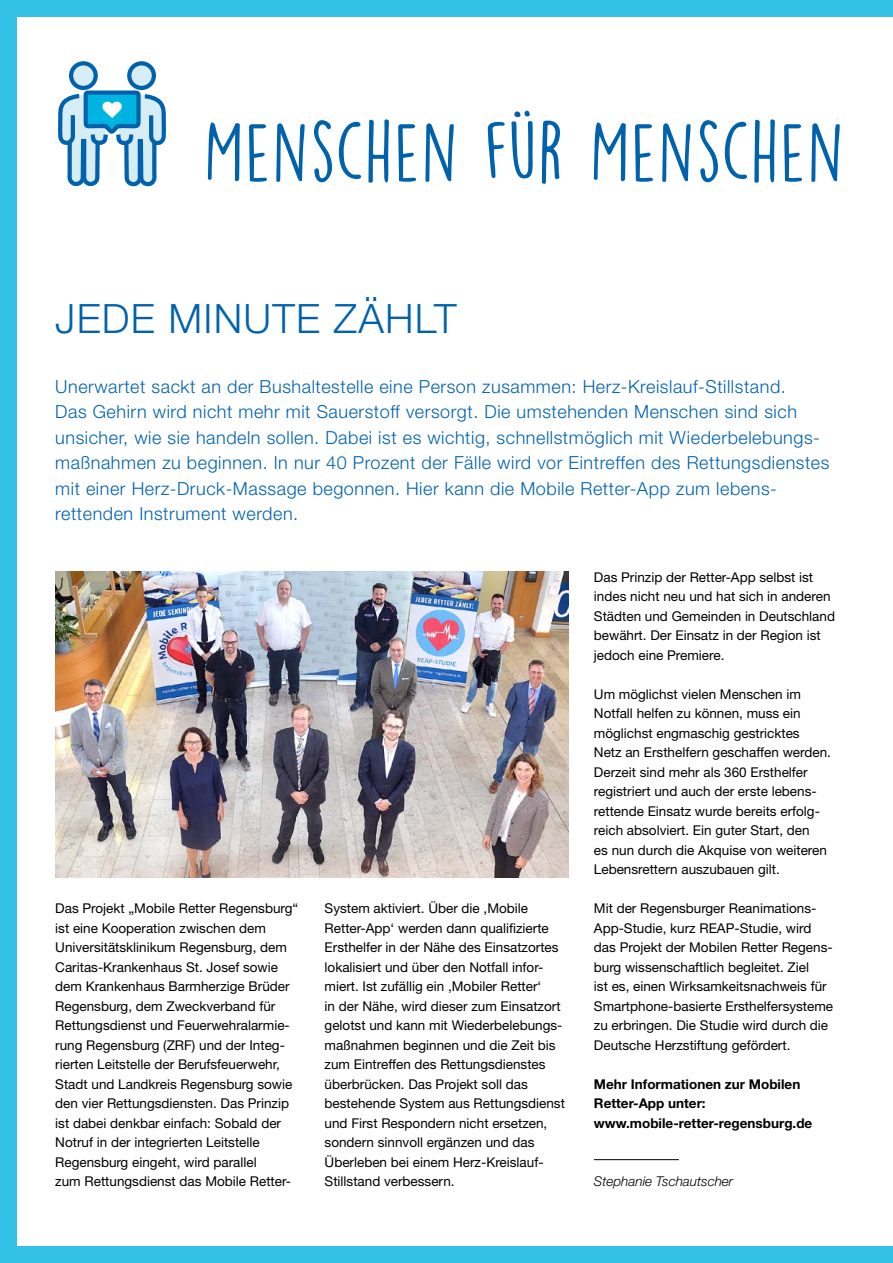
<style>
.page{position:relative;width:893px;height:1263px;background:#33c2e6}
.page>*{position:absolute;margin:0;border:0;box-sizing:border-box;transform-origin:0 0}
.t1{font:76.95px "DK Lemon Yellow Sun";letter-spacing:.02em;color:#0062ad}
.t2{font:300 40.5px "Helvetica Neue";letter-spacing:.03em;color:#0062ad}
.t3{font:300 18px/25.5px "Helvetica Neue";letter-spacing:.03em;color:#0062ad}
.t4{font:13.5px/19.5px "Helvetica Neue";color:#000}
.t5{font:700 13.5px/19.5px "Helvetica Neue";color:#000}
.t6{font:italic 300 13.5px "Helvetica Neue";color:#000}
</style>
<div class="page">
<div style="left:17px;top:17px;width:876px;height:1229px;background:#fff"></div>
<svg style="left:71px;top:63px;width:25px;height:25px"></svg>
<div style="left:69px;top:61px;width:29px;height:29px;border:4px solid #0062ad;border-radius:50%"></div>
<svg style="left:129px;top:63px;width:25px;height:25px"></svg>
<div style="left:127px;top:61px;width:29px;height:29px;border:4px solid #0062ad;border-radius:50%"></div>
<svg style="left:58px;top:88px;width:108px;height:99px"></svg>
<img style="left:55px;top:571px;width:513px;height:306px">
<hr style="left:594px;top:1159px;width:85px;height:1px;background:#000">
<h1 class="t1" style="left:204px;top:103px;width:641px">MENSCHEN FÜR MENSCHEN</h1>
<h2 class="t2" style="left:55px;top:294px;width:403px">JEDE MINUTE ZÄHLT</h2>
<p class="t3" style="left:55px;top:373px;width:776px">Unerwartet sackt an der Bushaltestelle eine Person zusammen: Herz-Kreislauf-Stillstand.<br>Das Gehirn wird nicht mehr mit Sauerstoff versorgt. Die umstehenden Menschen sind sich unsicher, wie sie handeln sollen. Dabei ist es wichtig, schnellstmöglich mit Wiederbelebungs&shy;maßnahmen zu beginnen. In nur 40 Prozent der Fälle wird vor Eintreffen des Rettungsdienstes mit einer Herz-Druck-Massage begonnen. Hier kann die Mobile Retter-App zum lebens&shy;rettenden Instrument werden.</p>
<p class="t4" style="left:55px;top:899px;width:244px">Das Projekt „Mobile Retter Regensburg“ ist eine Kooperation zwischen dem Universitätsklinikum Regensburg, dem Caritas-Krankenhaus St. Josef sowie dem Krankenhaus Barmherzige Brüder Regensburg, dem Zweckverband für Rettungsdienst und Feuerwehralarmie&shy;rung Regensburg (ZRF) und der Integ&shy;rierten Leitstelle der Berufsfeuerwehr, Stadt und Landkreis Regensburg sowie den vier Rettungsdiensten. Das Prinzip ist dabei denkbar einfach: Sobald der Notruf in der integrierten Leitstelle Regensburg eingeht, wird parallel<br>zum Rettungsdienst das Mobile Retter-</p>
<p class="t4" style="left:325px;top:899px;width:242px">System aktiviert. Über die ‚Mobile Retter-App‘ werden dann qualifizierte Ersthelfer in der Nähe des Einsatzortes lokalisiert und über den Notfall infor&shy;miert. Ist zufällig ein ‚Mobiler Retter‘<br>in der Nähe, wird dieser zum Einsatzort gelotst und kann mit Wiederbelebungs&shy;maßnahmen beginnen und die Zeit bis zum Eintreffen des Rettungsdienstes überbrücken. Das Projekt soll das bestehende System aus Rettungsdienst und First Respondern nicht ersetzen, sondern sinnvoll ergänzen und das Überleben bei einem Herz-Kreislauf-Stillstand verbessern.</p>
<p class="t4" style="left:594px;top:567px;width:243px">Das Prinzip der Retter-App selbst ist indes nicht neu und hat sich in anderen Städten und Gemeinden in Deutschland bewährt. Der Einsatz in der Region ist jedoch eine Premiere.</p>
<p class="t4" style="left:594px;top:684px;width:238px">Um möglichst vielen Menschen im Notfall helfen zu können, muss ein möglichst engmaschig gestricktes<br>Netz an Ersthelfern geschaffen werden.<br>Derzeit sind mehr als 360 Ersthelfer registriert und auch der erste lebens&shy;rettende Einsatz wurde bereits erfolg&shy;reich absolviert. Ein guter Start, den<br>es nun durch die Akquise von weiteren Lebensrettern auszubauen gilt.</p>
<p class="t4" style="left:594px;top:898px;width:241px">Mit der Regensburger Reanimations-App-Studie, kurz REAP-Studie, wird das Projekt der Mobilen Retter Regens&shy;burg wissenschaftlich begleitet. Ziel<br>ist es, einen Wirksamkeitsnachweis für Smartphone-basierte Ersthelfersysteme zu erbringen. Die Studie wird durch die Deutsche Herzstiftung gefördert.</p>
<p class="t5" style="left:594px;top:1074px;width:220px">Mehr Informationen zur Mobilen<br>Retter-App unter: www.mobile-retter-regensburg.de</p>
<p class="t6" style="left:594px;top:1173px;width:141px">Stephanie Tschautscher</p>
</div>
